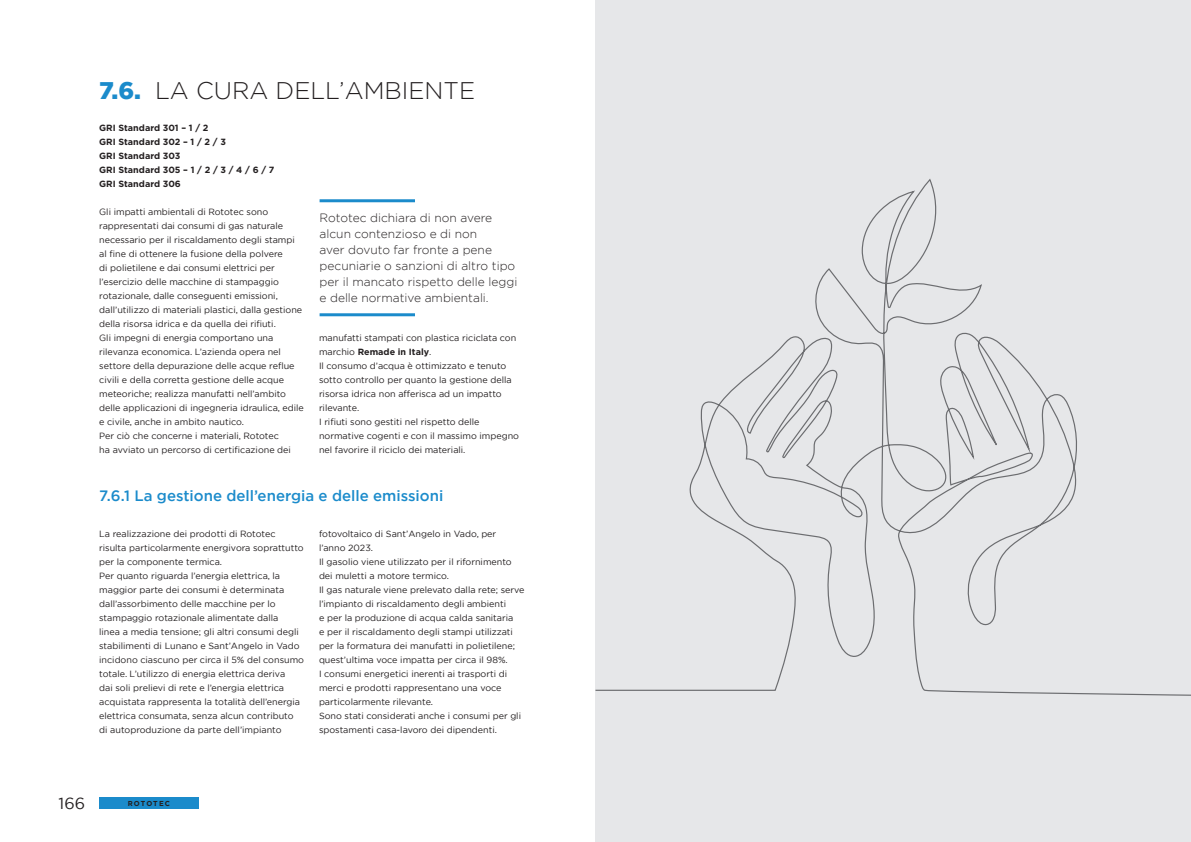
<style>
.page{position:relative;width:1191px;height:842px;background:#fff}
.page>*{position:absolute;margin:0;border:0;box-sizing:border-box;transform-origin:0 0}
.t1{font:300 24px "Gotham";color:#231f20}
.t2{font:16px "Gotham";color:#231f20}
.t3{font:500 15px "Gotham";color:#1b8bcb}
.t4{font:300 12px/16px "Gotham";color:#231f20}
.t5{font:9px/14px "Gotham";color:#231f20}
.t6{font:700 9px/14px "Gotham";color:#231f20}
.t7{font:700 7.2px "Gotham";letter-spacing:.155em;color:#231f20}
.s1{font-weight:900;color:#1b8bcb}
.s2{font-weight:700}
</style>
<div class="page">
<div style="left:99px;top:798px;width:99px;height:11px;background:#1b8bcb"></div>
<hr style="left:319px;top:199px;width:96px;height:3px;background:#1b8bcb">
<hr style="left:319px;top:313px;width:96px;height:3px;background:#1b8bcb">
<div style="left:595px;top:0;width:596px;height:842px;background:#e6e7e9"></div>
<svg style="left:595px;top:179px;width:596px;height:517px"></svg>
<h1 class="t1" style="left:99px;top:75px;width:377px"><span class="s1">7.6.</span> LA CURA DELL’AMBIENTE</h1>
<p class="t6" style="left:99px;top:120px;width:177px">GRI Standard 301 – 1 / 2<br>GRI Standard 302 – 1 / 2 / 3<br>GRI Standard 303<br>GRI Standard 305 – 1 / 2 / 3 / 4 / 6 / 7<br>GRI Standard 306</p>
<p class="t5" style="left:99px;top:204px;width:206px">Gli impatti ambientali di Rototec sono rappresentati dai consumi di gas naturale necessario per il riscaldamento degli stampi al fine di ottenere la fusione della polvere<br>di polietilene e dai consumi elettrici per l’esercizio delle macchine di stampaggio rotazionale, dalle conseguenti emissioni, dall’utilizzo di materiali plastici, dalla gestione della risorsa idrica e da quella dei rifiuti.<br>Gli impegni di energia comportano una rilevanza economica. L’azienda opera nel settore della depurazione delle acque reflue civili e della corretta gestione delle acque meteoriche; realizza manufatti nell’ambito delle applicazioni di ingegneria idraulica, edile e civile, anche in ambito nautico.<br>Per ciò che concerne i materiali, Rototec<br>ha avviato un percorso di certificazione dei</p>
<h3 class="t4" style="left:319px;top:210px;width:199px">Rototec dichiara di non avere alcun contenzioso e di non<br>aver dovuto far fronte a pene pecuniarie o sanzioni di altro tipo per il mancato rispetto delle leggi e delle normative ambientali.</h3>
<p class="t5" style="left:319px;top:330px;width:202px">manufatti stampati con plastica riciclata con marchio <span class="s2">Remade in Italy</span>.<br>Il consumo d’acqua è ottimizzato e tenuto sotto controllo per quanto la gestione della risorsa idrica non afferisca ad un impatto rilevante.<br>I rifiuti sono gestiti nel rispetto delle normative cogenti e con il massimo impegno nel favorire il riciclo dei materiali.</p>
<h3 class="t3" style="left:99px;top:485px;width:345px">7.6.1 La gestione dell’energia e delle emissioni</h3>
<p class="t5" style="left:99px;top:526px;width:206px">La realizzazione dei prodotti di Rototec risulta particolarmente energivora soprattutto per la componente termica.<br>Per quanto riguarda l’energia elettrica, la maggior parte dei consumi è determinata dall’assorbimento delle macchine per lo stampaggio rotazionale alimentate dalla<br>linea a media tensione; gli altri consumi degli stabilimenti di Lunano e Sant’Angelo in Vado incidono ciascuno per circa il 5% del consumo totale. L’utilizzo di energia elettrica deriva<br>dai soli prelievi di rete e l’energia elettrica acquistata rappresenta la totalità dell’energia elettrica consumata, senza alcun contributo di autoproduzione da parte dell’impianto</p>
<p class="t5" style="left:319px;top:526px;width:207px">fotovoltaico di Sant’Angelo in Vado, per l’anno 2023.<br>Il gasolio viene utilizzato per il rifornimento dei muletti a motore termico.<br>Il gas naturale viene prelevato dalla rete; serve l’impianto di riscaldamento degli ambienti<br>e per la produzione di acqua calda sanitaria<br>e per il riscaldamento degli stampi utilizzati per la formatura dei manufatti in polietilene; quest’ultima voce impatta per circa il 98%.<br>I consumi energetici inerenti ai trasporti di merci e prodotti rappresentano una voce particolarmente rilevante.<br>Sono stati considerati anche i consumi per gli spostamenti casa-lavoro dei dipendenti.</p>
<h2 class="t2" style="left:59px;top:793px;width:28px">166</h2>
<p class="t7" style="left:128px;top:799px;width:44px">ROTOTEC</p>
</div>
